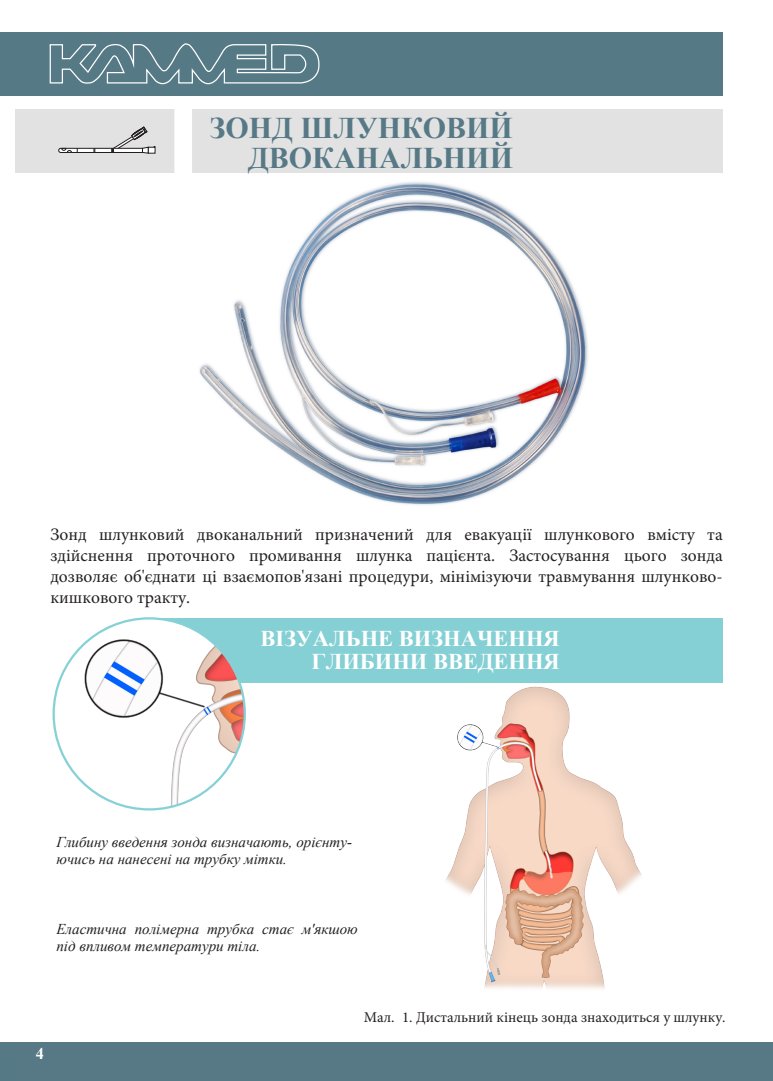
<style>
.page{position:relative;width:773px;height:1081px;background:#fff}
.page>*{position:absolute;margin:0;border:0;box-sizing:border-box;transform-origin:0 0}
.t1{font:700 30px/29.9px "Times New Roman";color:#577986;text-align:right}
.t2{font:700 22.5px/22.5px "Times New Roman";color:#fff;text-align:right}
.t3{font:17.5px/21px "Minion Pro";color:#231f20;text-align:justify}
.t4{font:700 16.25px "Times New Roman";color:#fff}
.текст{font:italic 15px/17.5px "Times New Roman";color:#231f20}
.t5{font:15px "Minion Pro";color:#231f20}
</style>
<div class="page">
<div style="left:0;top:1042px;width:14px;height:39px;background:#567986"></div>
<div style="left:14px;top:1042px;width:758px;height:39px;background:#577986"></div>
<img style="left:199px;top:182px;width:389px;height:323px">
<div style="left:141px;top:618px;width:581px;height:64px;background:#85d0d5"></div>
<img style="left:54px;top:618px;width:191px;height:191px;border-radius:95px">
<img style="left:435px;top:682px;width:214px;height:307px">
<div style="left:15px;top:109px;width:707px;height:64px;background:#e2e2e2"></div>
<div style="left:174px;top:106px;width:18px;height:140px;background:#fff;border:1px solid #fff"></div>
<svg style="left:58px;top:127px;width:97px;height:26px"></svg>
<div style="left:0;top:32px;width:723px;height:64px;background:#567986"></div>
<svg style="left:49px;top:43px;width:271px;height:42px"></svg>
<h1 class="t1" style="left:210px;top:112px;width:305px">ЗОНД ШЛУНКОВИЙ<br>ДВОКАНАЛЬНИЙ</h1>
<p class="t3" style="left:50px;top:524px;width:673px">Зонд шлунковий двоканальний призначений для евакуації шлункового вмісту та здійснення проточного промивання шлунка пацієнта. Застосування цього зонда дозволяє об'єднати ці взаємопов'язані процедури, мінімізуючи травмування шлунково&shy;кишкового тракту.</p>
<p class="t2" style="left:260px;top:627px;width:301px">ВІЗУАЛЬНЕ ВИЗНАЧЕННЯ<br>ГЛИБИНИ ВВЕДЕННЯ</p>
<p class="текст" style="left:56px;top:832px;width:297px">Глибину введення зонда визначають, орієнту&shy;ючись на нанесені на трубку мітки.</p>
<p class="текст" style="left:56px;top:920px;width:303px">Еластична полімерна трубка стає м'якшою під впливом температури тіла.</p>
<p class="t4" style="left:36px;top:1041px;width:10px">4</p>
<p class="t5" style="left:364px;top:1006px;width:363px">Мал. 1. Дистальний кінець зонда знаходиться у шлунку.</p>
</div>
